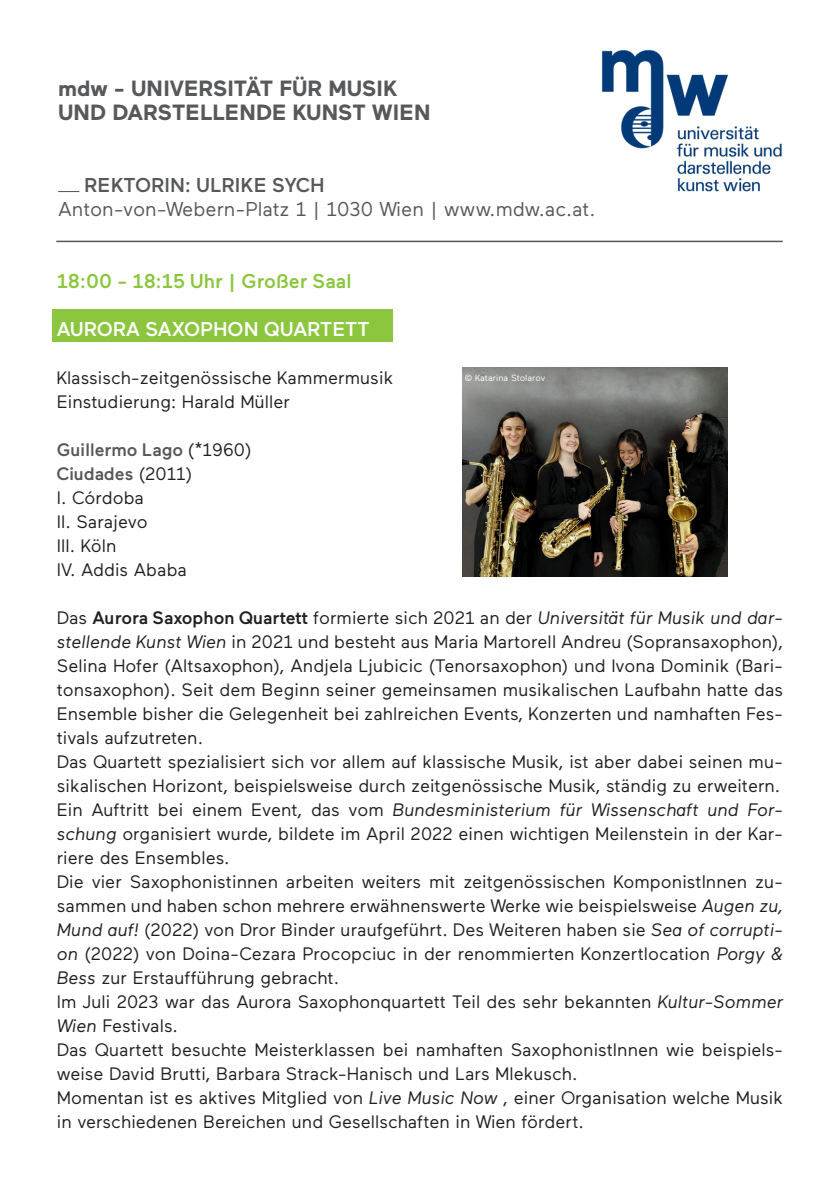
<style>
.page{position:relative;width:840px;height:1191px;background:#fff}
.page>*{position:absolute;margin:0;border:0;box-sizing:border-box;transform-origin:0 0}
.Programm{font:700 22px "Maax";color:#57585a}
.Programm-2{font:20px "Maax";color:#57585a}
.Programm-3{font:500 20px "Maax";color:#8bc63e}
.Programm-4{font:500 20px "Maax";color:#fff}
.Programm-5{font:500 20px "Maax";color:#57585a}
.Programm-6{font:18px/24px "Maax";color:#231f20}
.Programm-7{font:500 18px "Maax";color:#57585a}
.Copyright{font:9px "Maax";color:#fff}
.s1{font-weight:400;color:#231f20}
.s2{font-weight:500}
.s3{font-style:italic}
</style>
<div class="page">
<div style="left:52px;top:309px;width:341px;height:33px;background:#8bc63e"></div>
<img style="left:462px;top:367px;width:265px;height:209px">
<svg style="left:58px;top:191px;width:21px;height:1px"></svg>
<hr style="left:56px;top:241px;width:726px;height:1px;background:#57585a">
<img style="left:601px;top:49px;width:181px;height:143px">
<p class="Programm" style="left:58px;top:76px;width:341px">mdw - UNIVERSITÄT FÜR MUSIK</p>
<p class="Programm" style="left:58px;top:100px;width:373px">UND DARSTELLENDE KUNST WIEN</p>
<p class="Programm-5" style="left:84px;top:174px;width:242px">REKTORIN: ULRIKE SYCH</p>
<p class="Programm-2" style="left:58px;top:198px;width:538px">Anton-von-Webern-Platz 1 | 1030 Wien | www.mdw.ac.at.</p>
<p class="Programm-3" style="left:57px;top:270px;width:296px">18:00 - 18:15 Uhr | Großer Saal</p>
<p class="Programm-4" style="left:57px;top:318px;width:314px">AURORA SAXOPHON QUARTETT</p>
<p class="Programm-6" style="left:57px;top:366px;width:338px">Klassisch-zeitgenössische Kammermusik</p>
<p class="Programm-6" style="left:57px;top:390px;width:235px">Einstudierung: Harald Müller</p>
<p class="Programm-7" style="left:57px;top:440px;width:196px">Guillermo Lago <span class="s1">(*1960)</span></p>
<p class="Programm-7" style="left:57px;top:464px;width:137px">Ciudades <span class="s1">(2011)</span></p>
<p class="Programm-6" style="left:57px;top:486px;width:89px">I. Córdoba</p>
<p class="Programm-6" style="left:57px;top:510px;width:92px">II. Sarajevo</p>
<p class="Programm-6" style="left:57px;top:534px;width:61px">III. Köln</p>
<p class="Programm-6" style="left:57px;top:558px;width:132px">IV. Addis Ababa</p>
<p class="Programm-6" style="left:57px;top:606px;width:727px;text-align:justify">Das <span class="s2">Aurora Saxophon Quartett</span> formierte sich 2021 an der <span class="s3">Universität für Musik und dar&shy;stellende Kunst Wien</span> in 2021 und besteht aus Maria Martorell Andreu (Sopransaxophon), Selina Hofer (Altsaxophon), Andjela Ljubicic (Tenorsaxophon) und Ivona Dominik (Bari&shy;tonsaxophon). Seit dem Beginn seiner gemeinsamen musikalischen Laufbahn hatte das Ensemble bisher die Gelegenheit bei zahlreichen Events, Konzerten und namhaften Fes&shy;tivals aufzutreten.</p>
<p class="Programm-6" style="left:57px;top:750px;width:727px">Das Quartett spezialisiert sich vor allem auf klassische Musik, ist aber dabei seinen mu&shy;sikalischen Horizont, beispielsweise durch zeitgenössische Musik, ständig zu erweitern.</p>
<p class="Programm-6" style="left:57px;top:798px;width:727px;text-align:justify">Ein Auftritt bei einem Event, das vom <span class="s3">Bundesministerium für Wissenschaft und For&shy;schung</span> organisiert wurde, bildete im April 2022 einen wichtigen Meilenstein in der Kar&shy;riere des Ensembles.</p>
<p class="Programm-6" style="left:57px;top:870px;width:727px;text-align:justify">Die vier Saxophonistinnen arbeiten weiters mit zeitgenössischen KomponistInnen zu&shy;sammen und haben schon mehrere erwähnenswerte Werke wie beispielsweise <span class="s3">Augen zu, Mund auf!</span> (2022) von Dror Binder uraufgeführt. Des Weiteren haben sie <span class="s3">Sea of corrupti&shy;on</span> (2022) von Doina-Cezara Procopciuc in der renommierten Konzertlocation <span class="s3">Porgy &amp; Bess</span> zur Erstaufführung gebracht.</p>
<p class="Programm-6" style="left:57px;top:990px;width:727px">Im Juli 2023 war das Aurora Saxophonquartett Teil des sehr bekannten <span class="s3">Kultur-Sommer<br>Wien</span> Festivals.</p>
<p class="Programm-6" style="left:57px;top:1038px;width:727px">Das Quartett besuchte Meisterklassen bei namhaften SaxophonistInnen wie beispiels&shy;weise David Brutti, Barbara Strack-Hanisch und Lars Mlekusch.</p>
<p class="Programm-6" style="left:57px;top:1086px;width:727px">Momentan ist es aktives Mitglied von <span class="s3">Live Music Now</span> , einer Organisation welche Musik in verschiedenen Bereichen und Gesellschaften in Wien fördert.</p>
<p class="Copyright" style="left:464px;top:373px;width:82px">© Katarina Stolarov</p>
</div>
